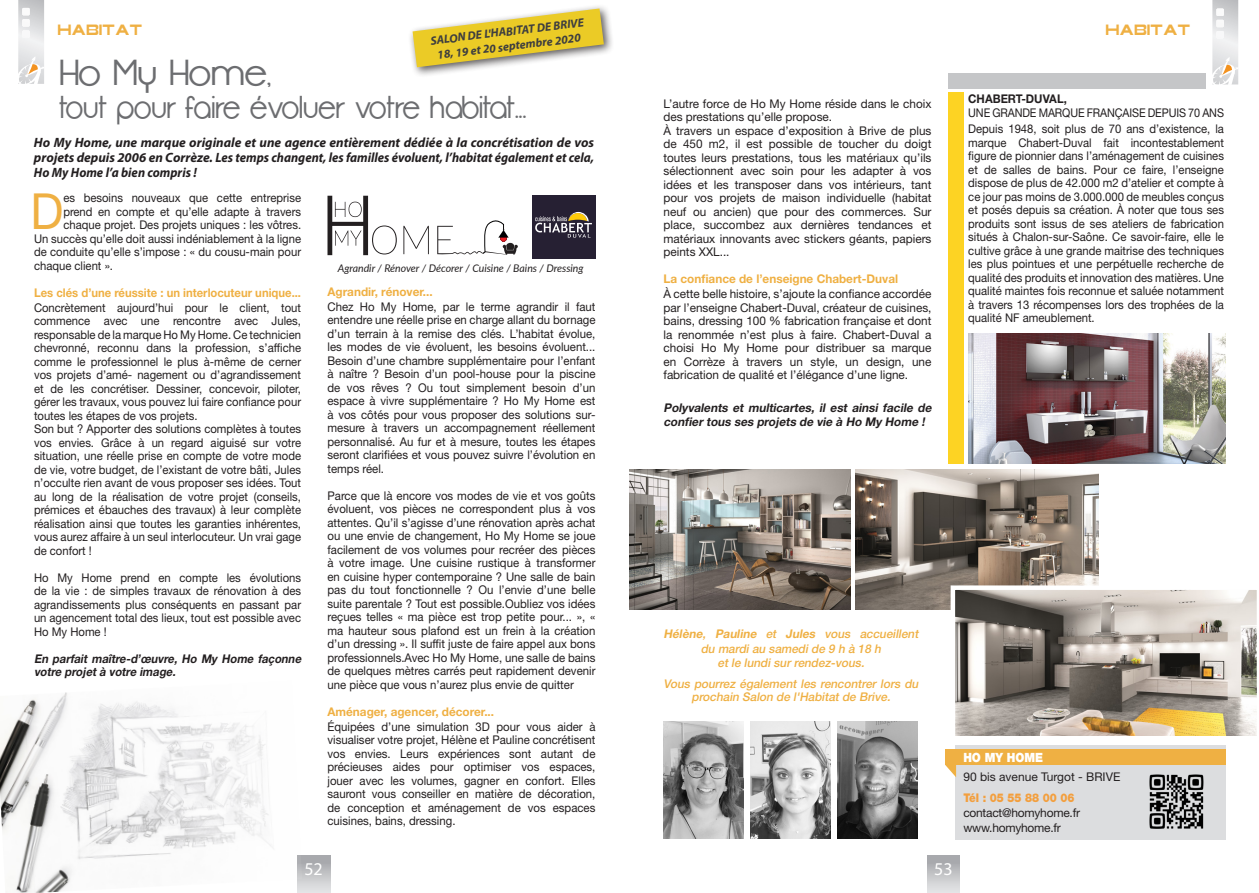
<style>
.page{position:relative;width:1259px;height:893px;background:#fff}
.page>*{position:absolute;margin:0;border:0;box-sizing:border-box;transform-origin:0 0}
.t1{font:49.8px "Helvetica Neue LT Std";color:#efb043;scale:.94 1}
.t2{font:36px "Opificio";letter-spacing:-.02em;color:#6c6d70;scale:1.05 1}
.t3{font:31.5px "Opificio";letter-spacing:-.01em;color:#6c6d70;scale:.94 1}
.t4{font:18px "Myriad Pro";color:#fff}
.t5{font:italic 700 13.5px/15px "Myriad Pro";color:#231f20;text-align:justify}
.t6{font:700 12.75px "Old Republic";color:#efb043}
.t7{font:900 12.75px "Helvetica Neue LT Std";color:#fff;scale:.89 1}
.t8{font:12px/13.5px "Helvetica Neue LT Std";color:#231f20;text-align:justify;scale:.94 1}
.t9{font:12px/13.5px "Helvetica Neue LT Std";color:#231f20;text-align:justify;scale:.95 1}
.t10{font:12px/13.5px "Helvetica Neue LT Std";color:#231f20;text-align:justify}
.t11{font:italic 500 12px/15px "Helvetica Neue LT Std";color:#efb043;text-align:center}
.t12{font:700 12px "Helvetica Neue LT Std";color:#efb043}
.t13{font:italic 700 12px/13.5px "Helvetica Neue LT Std";color:#231f20}
.t14{font:italic 700 12px/13.5px "Helvetica Neue LT Std";color:#231f20;scale:.94 1}
.t15{font:700 12px "Helvetica Neue LT Std";color:#efb043;scale:.94 1}
.t16{font:italic 700 12px/15px "Myriad Pro";color:#3e3e3f;text-align:center}
.t17{font:12px "Helvetica Neue LT Std";color:#231f20;scale:.9 1}
.t18{font:12px "Helvetica Neue LT Std";letter-spacing:-.02em;color:#231f20}
.t19{font:700 12px "Helvetica Neue LT Std";color:#231f20;scale:.94 1}
.t20{font:900 12px "Helvetica Neue LT Std";color:#f39f3e;scale:.88 1}
.t21{font:italic 10.5px "Lato";color:#231f20}
.s1{font-size:31.5px}
.s2{font-weight:700}
</style>
<div class="page">
<svg style="left:329px;top:856px;width:1px;height:37px"></svg>
<svg style="left:302px;top:856px;width:27px;height:37px"></svg>
<svg style="left:18px;top:0;width:26px;height:84px"></svg>
<img style="left:0;top:692px;width:302px;height:201px">
<div style="left:408px;top:4px;width:207px;height:74px;background:#231f20;opacity:.75"></div>
<svg style="left:412px;top:9px;width:192px;height:58px"></svg>
<img style="left:968px;top:333px;width:257px;height:130px">
<img style="left:855px;top:470px;width:243px;height:140px">
<svg style="left:950px;top:585px;width:307px;height:151px;background:#a8a094"></svg>
<div style="left:955px;top:745px;width:271px;height:94px;background:#dcdddf"></div>
<svg style="left:927px;top:856px;width:32px;height:37px"></svg>
<svg style="left:945px;top:765px;width:11px;height:12px"></svg>
<div style="left:945px;top:749px;width:281px;height:16px;background:#efb043"></div>
<img style="left:1149px;top:774px;width:55px;height:55px">
<svg style="left:1212px;top:0;width:27px;height:85px"></svg>
<div style="left:948px;top:92px;width:16px;height:371px;background:#fdd323"></div>
<div style="left:948px;top:73px;width:257px;height:16px;background:#c5c6c8"></div>
<img style="left:629px;top:470px;width:221px;height:140px">
<svg style="left:403px;top:226px;width:26px;height:28px"></svg>
<svg style="left:437px;top:220px;width:81px;height:35px"></svg>
<svg style="left:327px;top:196px;width:70px;height:59px"></svg>
<div style="left:531px;top:195px;width:64px;height:64px;background:#262033"></div>
<svg style="left:535px;top:212px;width:57px;height:26px"></svg>
<img style="left:664px;top:722px;width:79px;height:117px">
<img style="left:838px;top:722px;width:80px;height:117px">
<img style="left:750px;top:722px;width:80px;height:117px">
<p class="t6" style="left:58px;top:23px;width:86px">HABITAT</p>
<p class="t16" style="left:429px;top:33px;width:156px;rotate:-7deg">SALON DE L'HABITAT DE BRIVE<br>18, 19 et 20 septembre 2020</p>
<p class="t2" style="left:59px;top:52px;width:204px">Ho My Home<span class="s1">,</span></p>
<p class="t3" style="left:59px;top:90px;width:499px">tout pour faire évoluer votre habitat...</p>
<p class="t5" style="left:34px;top:134px;width:562px">Ho My Home, une marque originale et une agence entièrement dédiée à la concrétisation de vos projets depuis 2006 en Corrèze. Les temps changent, les familles évoluent, l’habitat également et cela, Ho My Home l’a bien compris !</p>
<p class="t1" style="left:30px;top:182px;width:37px">D</p>
<p class="t8" style="left:63px;top:191px;width:254px">es besoins nouveaux que cette entreprise</p>
<p class="t8" style="left:63px;top:204px;width:254px">prend en compte et qu’elle adapte à travers</p>
<p class="t8" style="left:63px;top:218px;width:254px">chaque projet. Des projets uniques : les vôtres.</p>
<p class="t8" style="left:34px;top:231px;width:286px">Un succès qu’elle doit aussi indéniablement à la ligne</p>
<p class="t8" style="left:34px;top:245px;width:286px">de conduite qu’elle s’impose : « du cousu-main pour</p>
<p class="t8" style="left:34px;top:258px;width:86px">chaque client ».</p>
<p class="t15" style="left:34px;top:285px;width:286px">Les clés d’une réussite : un interlocuteur unique...</p>
<p class="t8" style="left:34px;top:300px;width:286px">Concrètement aujourd’hui pour le client, tout commence avec une rencontre avec Jules, responsable de la marque Ho My Home. Ce technicien chevronné, reconnu dans la profession, s’affiche comme le professionnel le plus à-même de cerner vos projets d’amé- nagement ou d’agrandissement et de les concrétiser. Dessiner, concevoir, piloter, gérer les travaux, vous pouvez lui faire confiance pour toutes les étapes de vos projets.</p>
<p class="t8" style="left:34px;top:422px;width:286px">Son but ? Apporter des solutions complètes à toutes vos envies. Grâce à un regard aiguisé sur votre situation, une réelle prise en compte de votre mode de vie, votre budget, de l’existant de votre bâti, Jules n’occulte rien avant de vous proposer ses idées. Tout au long de la réalisation de votre projet (conseils, prémices et ébauches des travaux) à leur complète réalisation ainsi que toutes les garanties inhérentes, vous aurez affaire à un seul interlocuteur. Un vrai gage de confort !</p>
<p class="t8" style="left:34px;top:570px;width:286px">Ho My Home prend en compte les évolutions de la vie : de simples travaux de rénovation à des agrandissements plus conséquents en passant par un agencement total des lieux, tout est possible avec Ho My Home !</p>
<p class="t14" style="left:34px;top:651px;width:288px">En parfait maître-d’œuvre, Ho My Home façonne votre projetà votre image.</p>
<p class="t21" style="left:338px;top:261px;width:247px">Agrandir / Rénover / Décorer / Cuisine / Bains / Dressing</p>
<p class="t12" style="left:327px;top:284px;width:107px">Agrandir, rénover...</p>
<p class="t9" style="left:327px;top:299px;width:284px">Chez Ho My Home, par le terme agrandir il faut entendre une réelle prise en charge allant du bornage d’un terrain à la remise des clés. L’habitat évolue, les modes de vie évoluent, les besoins évoluent...<br>Besoin d’une chambre supplémentaire pour l’enfant à naître ? Besoin d’un pool-house pour la piscine de vos rêves ? Ou tout simplement besoin d’un espace à vivre supplémentaire ? Ho My Home est à vos côtés pour vous proposer des solutions sur&shy;mesure à travers un accompagnement réellement personnalisé. Au fur et à mesure, toutes les étapes seront clarifiées et vous pouvez suivre l’évolution en temps réel.</p>
<p class="t9" style="left:327px;top:488px;width:284px">Parce que là encore vos modes de vie et vos goûts évoluent, vos pièces ne correspondent plus à vos attentes. Qu’il s’agisse d’une rénovation après achat ou une envie de changement, Ho My Home se joue facilement de vos volumes pour recréer des pièces à votre image. Une cuisine rustique à transformer en cuisine hyper contemporaine ? Une salle de bain pas du tout fonctionnelle ? Ou l’envie d’une belle suite parentale ? Tout est possible.Oubliez vos idées reçues telles « ma pièce est trop petite pour... », « ma hauteur sous plafond est un frein à la création d’un dressing ». Il suffit juste de faire appel aux bons professionnels.Avec Ho My Home, une salle de bains de quelques mètres carrés peut rapidement devenir une pièce que vous n’aurez plus envie de quitter</p>
<p class="t12" style="left:327px;top:704px;width:168px">Aménager, agencer, décorer...</p>
<p class="t9" style="left:327px;top:719px;width:283px">Équipées d’une simulation 3D pour vous aider à visualiser votre projet, Hélène et Pauline concrétisent vos envies. Leurs expériences sont autant de précieuses aides pour optimiser vos espaces, jouer avec les volumes, gagner en confort. Elles sauront vous conseiller en matière de décoration, de conception et aménagement de vos espaces cuisines, bains, dressing.</p>
<p class="t4" style="left:304px;top:857px;width:20px">52</p>
<p class="t10" style="left:663px;top:97px;width:269px">L’autre force de Ho My Home réside dans le choix des prestations qu’elle propose.</p>
<p class="t10" style="left:663px;top:124px;width:269px">À travers un espace d’exposition à Brive de plus de 450 m2, il est possible de toucher du doigt toutes leurs prestations, tous les matériaux qu’ils sélectionnent avec soin pour les adapter à vos idées et les transposer dans vos intérieurs, tant pour vos projets de maison individuelle (habitat neuf ou ancien) que pour des commerces. Sur place, succombez aux dernières tendances et matériaux innovants avec stickers géants, papiers peints XXL...</p>
<p class="t12" style="left:663px;top:272px;width:236px">La confiance de l’enseigne Chabert-Duval</p>
<p class="t10" style="left:663px;top:287px;width:269px">À cette belle histoire, s’ajoute la confiance accordée par l’enseigne Chabert-Duval, créateur de cuisines, bains, dressing 100 % fabrication française et dont la renommée n’est plus à faire. Chabert-Duval a choisi Ho My Home pour distribuer sa marque en Corrèze à travers un style, un design, une fabrication de qualité et l’élégance d’une ligne.</p>
<p class="t13" style="left:663px;top:401px;width:272px">Polyvalents et multicartes, il est ainsi facile de confier tous ses projets de vie à Ho My Home !</p>
<p class="t6" style="left:1106px;top:23px;width:86px">HABITAT</p>
<p class="t19" style="left:968px;top:91px;width:106px">CHABERT-DUVAL,</p>
<p class="t17" style="left:968px;top:105px;width:286px">UNE GRANDE MARQUE FRANÇAISE DEPUIS 70 ANS</p>
<p class="t8" style="left:968px;top:122px;width:274px">Depuis 1948, soit plus de 70 ans d’existence, la marque Chabert-Duval fait incontestablement figure de pionnier dans l’aménagement de cuisines et de salles de bains. Pour ce faire, l’enseigne dispose de plus de 42.000 m2 d’atelier et compte à ce jour pas moins de 3.000.000 de meubles conçus et posés depuis sa création. À noter que tous ses produits sont issus de ses ateliers de fabrication situés à Chalon-sur-Saône. Ce savoir-faire, elle le cultive grâce à une grande maitrise des techniques les plus pointues et une perpétuelle recherche de qualité des produits et innovation des matières. Une qualité maintes fois reconnue et saluée notamment à travers 13 récompenses lors des trophées de la qualité NF ameublement.</p>
<p class="t11" style="left:663px;top:626px;width:259px"><span class="s2">Hélène</span>, <span class="s2">Pauline</span> et <span class="s2">Jules</span> vous accueillent du mardi au samedi de 9 h à 18 h</p>
<p class="t11" style="left:717px;top:655px;width:151px">et le lundi sur rendez-vous.</p>
<p class="t11" style="left:663px;top:676px;width:259px;line-height:13.5px">Vous pourrez également les rencontrer lors du prochain Salon de l'Habitat de Brive.</p>
<p class="t4" style="left:934px;top:857px;width:20px">53</p>
<p class="t7" style="left:963px;top:750px;width:91px">HO MY HOME</p>
<p class="t10" style="left:963px;top:770px;width:159px">90 bis avenue Turgot - BRIVE</p>
<p class="t20" style="left:963px;top:791px;width:128px">Tél : 05 55 88 00 06</p>
<p class="t18" style="left:963px;top:806px;width:118px">contact@homyhome.fr</p>
<p class="t18" style="left:963px;top:821px;width:99px">www.homyhome.fr</p>
</div>
